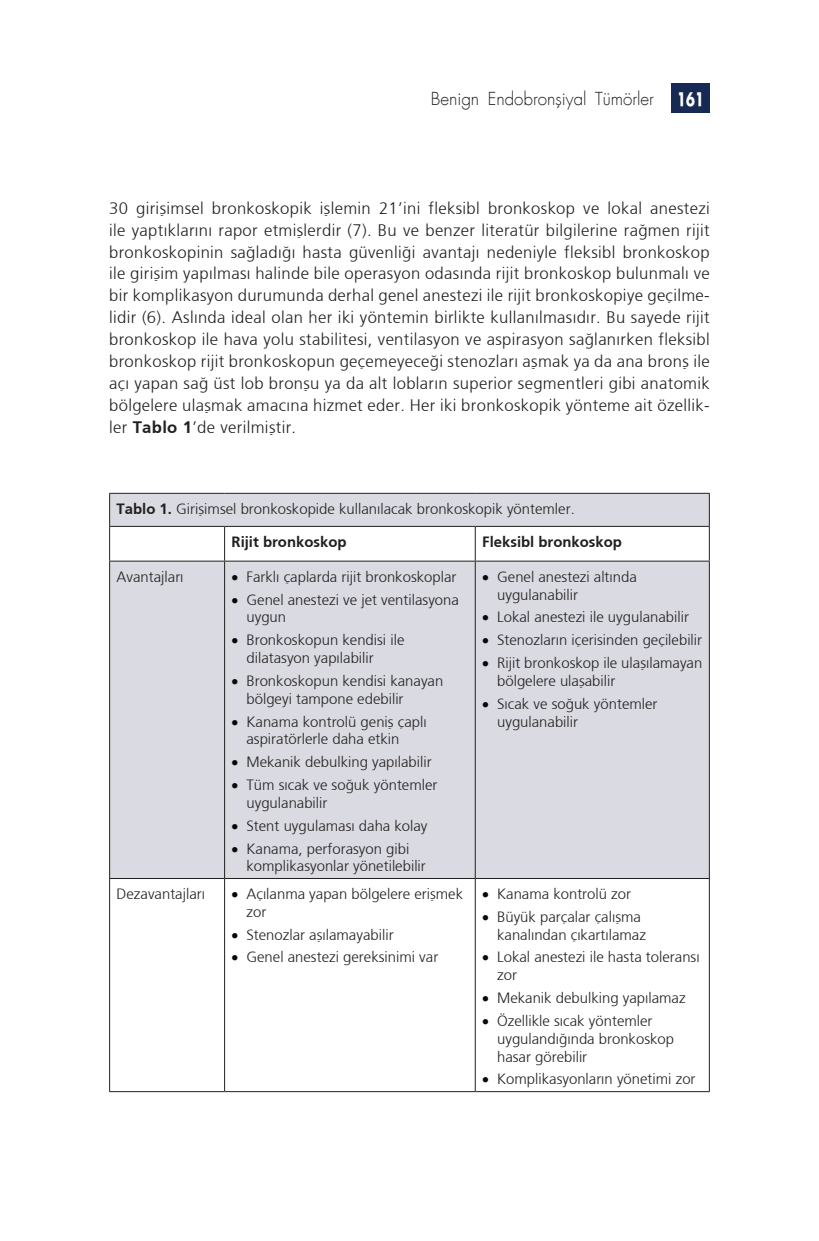
<style>
.page{position:relative;width:819px;height:1241px;background:#fff}
.page>*{position:absolute;margin:0;border:0;box-sizing:border-box;transform-origin:0 0}
.t1{font:700 17.85px "Futura";color:#fff;scale:.72 1}
.t2{font:300 17.5px "Futura";color:#231f20}
.t3{font:300 16.62px/21.9px "Frutiger";letter-spacing:.02em;color:#231f20;text-align:justify}
.t4{font:300 14.88px/17.8px "Frutiger";color:#231f20}
.t5{font:700 14.88px "Frutiger";color:#231f20}
.s1{font-weight:700}
.s2{color:#08070b}
</style>
<div class="page">
<div style="left:671px;top:83px;width:38px;height:30px;background:#172a54"></div>
<div style="left:110px;top:494px;width:598px;height:32px;background:#dadae2"></div>
<svg style="left:110px;top:527px;width:598px;height:563px;fill:#dadae2"></svg>
<hr style="left:109px;top:493px;width:115px;height:1px;background:#231f20">
<hr style="left:109px;top:493px;width:1px;height:33px;background:#231f20">
<hr style="left:224px;top:493px;width:251px;height:1px;background:#231f20">
<hr style="left:475px;top:493px;width:234px;height:1px;background:#231f20">
<hr style="left:708px;top:493px;width:1px;height:33px;background:#231f20">
<hr style="left:109px;top:526px;width:115px;height:1px;background:#231f20">
<hr style="left:109px;top:526px;width:1px;height:34px;background:#231f20">
<hr style="left:224px;top:526px;width:251px;height:1px;background:#231f20">
<hr style="left:224px;top:526px;width:1px;height:34px;background:#231f20">
<hr style="left:475px;top:526px;width:234px;height:1px;background:#231f20">
<hr style="left:475px;top:526px;width:1px;height:34px;background:#231f20">
<hr style="left:708px;top:526px;width:1px;height:34px;background:#231f20">
<hr style="left:109px;top:560px;width:115px;height:1px;background:#231f20">
<hr style="left:109px;top:561px;width:1px;height:316px;background:#231f20">
<hr style="left:224px;top:560px;width:251px;height:1px;background:#231f20">
<hr style="left:224px;top:561px;width:1px;height:316px;background:#231f20">
<hr style="left:475px;top:560px;width:234px;height:1px;background:#231f20">
<hr style="left:475px;top:561px;width:1px;height:316px;background:#231f20">
<hr style="left:708px;top:561px;width:1px;height:316px;background:#231f20">
<hr style="left:109px;top:877px;width:115px;height:1px;background:#231f20">
<hr style="left:109px;top:878px;width:1px;height:212px;background:#231f20">
<hr style="left:224px;top:877px;width:251px;height:1px;background:#231f20">
<hr style="left:224px;top:878px;width:1px;height:212px;background:#231f20">
<hr style="left:475px;top:877px;width:234px;height:1px;background:#231f20">
<hr style="left:475px;top:878px;width:1px;height:212px;background:#231f20">
<hr style="left:708px;top:878px;width:1px;height:212px;background:#231f20">
<hr style="left:109px;top:1090px;width:115px;height:1px;background:#231f20">
<hr style="left:224px;top:1090px;width:251px;height:1px;background:#231f20">
<hr style="left:475px;top:1090px;width:234px;height:1px;background:#231f20">
<p class="t2" style="left:430px;top:87px;width:225px">Benign Endobronşiyal Tümörler</p>
<p class="t1" style="left:677px;top:86px;width:38px">161</p>
<p class="t3" style="left:109px;top:197px;width:602px">30 girişimsel bronkoskopik işlemin 21’ini fleksibl bronkoskop ve lokal anestezi ile yaptıklarını rapor etmişlerdir (7). Bu ve benzer literatür bilgilerine rağmen rijit bronkoskopinin sağladığı hasta güvenliği avantajı nedeniyle fleksibl bronkoskop ile girişim yapılması halinde bile operasyon odasında rijit bronkoskop bulunmalı ve bir komplikasyon durumunda derhal genel anestezi ile rijit bronkoskopiye geçilme&shy;lidir (6). Aslında ideal olan her iki yöntemin birlikte kullanılmasıdır. Bu sayede rijit bronkoskop ile hava yolu stabilitesi, ventilasyon ve aspirasyon sağlanırken fleksibl bronkoskop rijit bronkoskopun geçemeyeceği stenozları aşmak ya da ana bronş ile açı yapan sağ üst lob bronşu ya da alt lobların superior segmentleri gibi anatomik bölgelere ulaşmak amacına hizmet eder. Her iki bronkoskopik yönteme ait özellik&shy;ler <span class="s1">Tablo 1</span>’de verilmiştir.</p>
<p class="t4" style="left:117px;top:500px;width:459px"><span class="s1">Tablo 1.</span> Girişimsel bronkoskopide kullanılacak bronkoskopik yöntemler.</p>
<p class="t5" style="left:231px;top:533px;width:116px">Rijit bronkoskop</p>
<p class="t5" style="left:482px;top:533px;width:141px">Fleksibl bronkoskop</p>
<p class="t4" style="left:117px;top:567px;width:68px">Avantajları</p>
<p class="t4" style="left:231px;top:567px;width:226px"><span class="s2">•</span> Farklı çaplarda rijit bronkoskoplar</p>
<p class="t4" style="left:246px;top:590px;width:214px;text-indent:-15px"><span class="s2">•</span> Genel anestezi ve jet ventilasyona uygun</p>
<p class="t4" style="left:246px;top:631px;width:159px;text-indent:-15px"><span class="s2">•</span> Bronkoskopun kendisi ile dilatasyon yapılabilir</p>
<p class="t4" style="left:246px;top:671px;width:198px;text-indent:-15px"><span class="s2">•</span> Bronkoskopun kendisi kanayan bölgeyi tampone edebilir</p>
<p class="t4" style="left:246px;top:712px;width:182px;text-indent:-15px"><span class="s2">•</span> Kanama kontrolü geniş çaplı aspiratörlerle daha etkin</p>
<p class="t4" style="left:231px;top:753px;width:202px"><span class="s2">•</span> Mekanik debulking yapılabilir</p>
<p class="t4" style="left:246px;top:775px;width:192px;text-indent:-15px"><span class="s2">•</span> Tüm sıcak ve soğuk yöntemler uygulanabilir</p>
<p class="t4" style="left:231px;top:816px;width:197px"><span class="s2">•</span> Stent uygulaması daha kolay</p>
<p class="t4" style="left:246px;top:839px;width:181px;text-indent:-15px"><span class="s2">•</span> Kanama, perforasyon gibi komplikasyonlar yönetilebilir</p>
<p class="t4" style="left:497px;top:567px;width:141px;text-indent:-15px"><span class="s2">•</span> Genel anestezi altında uygulanabilir</p>
<p class="t4" style="left:482px;top:608px;width:208px"><span class="s2">•</span> Lokal anestezi ile uygulanabilir</p>
<p class="t4" style="left:482px;top:631px;width:221px"><span class="s2">•</span> Stenozların içerisinden geçilebilir</p>
<p class="t4" style="left:497px;top:653px;width:207px;text-indent:-15px"><span class="s2">•</span> Rijit bronkoskop ile ulaşılamayan bölgelere ulaşabilir</p>
<p class="t4" style="left:497px;top:694px;width:162px;text-indent:-15px"><span class="s2">•</span> Sıcak ve soğuk yöntemler uygulanabilir</p>
<p class="t4" style="left:117px;top:884px;width:90px">Dezavantajları</p>
<p class="t4" style="left:246px;top:884px;width:218px;text-indent:-15px"><span class="s2">•</span> Açılanma yapan bölgelere erişmek zor</p>
<p class="t4" style="left:231px;top:925px;width:163px"><span class="s2">•</span> Stenozlar aşılamayabilir</p>
<p class="t4" style="left:231px;top:948px;width:208px"><span class="s2">•</span> Genel anestezi gereksinimi var</p>
<p class="t4" style="left:482px;top:884px;width:150px"><span class="s2">•</span> Kanama kontrolü zor</p>
<p class="t4" style="left:497px;top:907px;width:150px;text-indent:-15px"><span class="s2">•</span> Büyük parçalar çalışma kanalından çıkartılamaz</p>
<p class="t4" style="left:497px;top:948px;width:204px;text-indent:-15px"><span class="s2">•</span> Lokal anestezi ile hasta toleransı zor</p>
<p class="t4" style="left:482px;top:988px;width:205px"><span class="s2">•</span> Mekanik debulking yapılamaz</p>
<p class="t4" style="left:497px;top:1011px;width:178px;text-indent:-15px"><span class="s2">•</span> Özellikle sıcak yöntemler uygulandığında bronkoskop hasar görebilir</p>
<p class="t4" style="left:482px;top:1070px;width:215px"><span class="s2">•</span> Komplikasyonların yönetimi zor</p>
</div>
